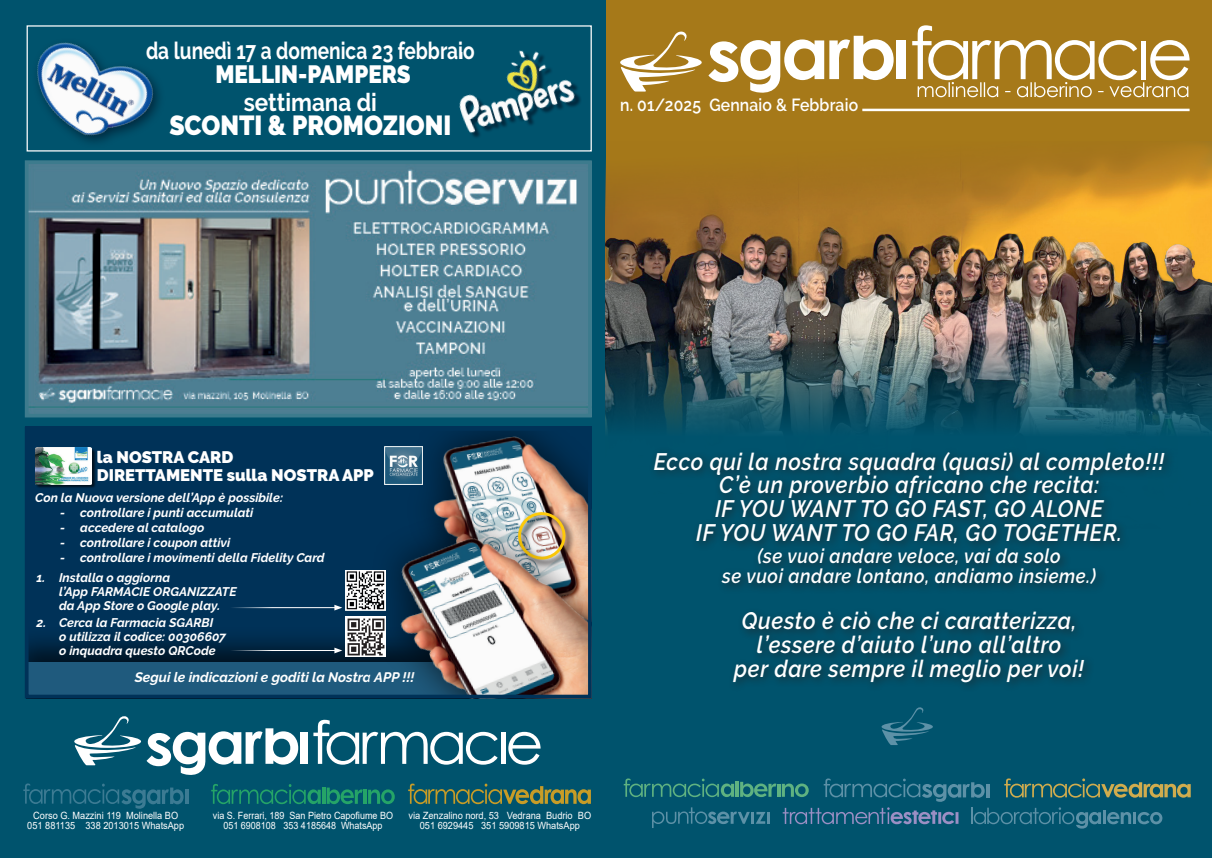
<style>
.page{position:relative;width:1212px;height:858px;background:#fff}
.page>*{position:absolute;margin:0;border:0;box-sizing:border-box;transform-origin:0 0}
.t1{font:900 27.5px "Raleway";color:#fff;scale:.9 1}
.t2{font:900 24.88px "Raleway";color:#fff;scale:.9 1}
.t3{font:700 24.88px "Raleway";color:#fff;scale:.9 1}
.t4{font:700 23.88px "Raleway";color:#fff;scale:.8 1}
.t5{font:italic 600 23.75px/23.8px "Raleway";letter-spacing:.03em;color:#fff;text-align:center;scale:.91 1}
.t6{font:italic 600 20px/20px "Raleway";letter-spacing:.03em;color:#fff;text-align:center;scale:.91 1}
.t7{font:600 17.5px "Raleway";letter-spacing:.01em;color:#fff;scale:.9 1}
.t8{font:900 16.62px/17.5px "Raleway";color:#fff}
.t9{font:italic 700 13.75px "Raleway";color:#fff}
.t10{font:italic 700 12.5px/13.8px "Raleway";color:#fff}
.t11{font:10px/9.5px "Arial";color:#fff;text-align:center;scale:.92 1}
.t12{font:10px/9.5px "Arial";color:#fff;text-align:center;scale:.9 1}
</style>
<div class="page">
<div style="left:0;top:0;width:1212px;height:857px;background:#00536d"></div>
<div style="left:606px;top:0;width:606px;height:528px;background:#a67919"></div>
<img style="left:606px;top:149px;width:606px;height:379px">
<img style="left:459px;top:50px;width:122px;height:87px">
<img style="left:37px;top:42px;width:123px;height:101px">
<div style="left:30px;top:432px;width:373px;height:194px;background:#003258"></div>
<div style="left:26px;top:626px;width:566px;height:72px;background:#231f20;opacity:.75"></div>
<div style="left:26px;top:662px;width:566px;height:36px;background:#1f5a7d"></div>
<div style="left:36px;top:448px;width:60px;height:40px;background:#231f20;opacity:.75"></div>
<img style="left:35px;top:447px;width:57px;height:37px">
<img style="left:385px;top:446px;width:18px;height:29px">
<img style="left:414px;top:432px;width:173px;height:43px">
<img style="left:367px;top:475px;width:220px;height:218px">
<hr style="left:230px;top:607px;width:106px;height:1px;background:#fff">
<svg style="left:334px;top:604px;width:8px;height:6px"></svg>
<hr style="left:230px;top:650px;width:106px;height:1px;background:#fff">
<svg style="left:334px;top:647px;width:8px;height:6px"></svg>
<img style="left:346px;top:616px;width:40px;height:40px">
<img style="left:346px;top:570px;width:40px;height:40px">
<div style="left:25px;top:427px;width:567px;height:271px;border:4px solid #003258"></div>
<img style="left:30px;top:165px;width:557px;height:247px">
<div style="left:25px;top:160px;width:567px;height:257px;border:4px solid #3d7b8d"></div>
<div style="left:649px;top:446px;width:526px;height:246px;background:#231f20;opacity:.75"></div>
<hr style="left:185px;top:789px;width:3px;height:15px;background:#3c7b93">
<svg style="left:23px;top:783px;width:161px;height:25px"></svg>
<hr style="left:322px;top:787px;width:3px;height:16px;background:#25a467">
<svg style="left:327px;top:787px;width:68px;height:17px"></svg>
<svg style="left:211px;top:784px;width:110px;height:20px"></svg>
<svg style="left:408px;top:783px;width:183px;height:21px"></svg>
<hr style="left:862px;top:109px;width:327px;height:2px;background:#fff">
<svg style="left:912px;top:25px;width:277px;height:72px"></svg>
<svg style="left:708px;top:36px;width:186px;height:57px"></svg>
<div style="left:896px;top:40px;width:10px;height:39px;background:#fff"></div>
<svg style="left:620px;top:31px;width:82px;height:61px"></svg>
<svg style="left:881px;top:707px;width:52px;height:38px"></svg>
<svg style="left:313px;top:719px;width:185px;height:45px"></svg>
<hr style="left:501px;top:732px;width:4px;height:31px;background:#fff">
<svg style="left:508px;top:731px;width:32px;height:33px"></svg>
<svg style="left:147px;top:728px;width:151px;height:47px"></svg>
<div style="left:300px;top:732px;width:8px;height:31px;background:#fff"></div>
<svg style="left:74px;top:716px;width:67px;height:49px"></svg>
<svg style="left:624px;top:778px;width:567px;height:50px"></svg>
<h3 class="t4" style="left:146px;top:37px;width:412px">da lunedì 17 a domenica 23 febbraio</h3>
<h2 class="t2" style="left:215px;top:60px;width:218px">MELLIN-PAMPERS</h2>
<h2 class="t3" style="left:244px;top:88px;width:149px">settimana di</h2>
<h1 class="t1" style="left:169px;top:109px;width:315px">SCONTI &amp; PROMOZIONI</h1>
<h3 class="t7" style="left:620px;top:95px;width:266px">n. 01/2025 Gennaio &amp; Febbraio</h3>
<h3 class="t8" style="left:97px;top:448px;width:279px">la NOSTRA CARD<br>DIRETTAMENTE sulla NOSTRA APP</h3>
<p class="t10" style="left:35px;top:490px;width:249px">Con la Nuova versione dell’App è possibile:</p>
<p class="t10" style="left:60px;top:505px;width:195px">- controllare i punti accumulati</p>
<p class="t10" style="left:60px;top:520px;width:146px">- accedere al catalogo</p>
<p class="t10" style="left:60px;top:535px;width:172px">- controllare i coupon attivi</p>
<p class="t10" style="left:60px;top:550px;width:266px">- controllare i movimenti della Fidelity Card</p>
<p class="t10" style="left:59px;top:571px;width:179px;text-indent:-22px">1. Installa o aggiorna<br>l’App FARMACIE ORGANIZZATE da App Store o Google play.</p>
<p class="t10" style="left:59px;top:616px;width:168px;text-indent:-22px">2. Cerca la Farmacia SGARBI<br>o utilizza il codice: 00306607 o inquadra questo QRCode</p>
<p class="t9" style="left:135px;top:668px;width:281px">Segui le indicazioni e goditi la Nostra APP !!!</p>
<p class="t11" style="left:27px;top:810px;width:172px">Corso G. Mazzini 119 Molinella BO<br>051 881135 338 2013015 WhatsApp</p>
<p class="t12" style="left:213px;top:810px;width:202px">via S. Ferrari, 189 San Pietro Capofiume BO<br>051 6908108 353 4185648 WhatsApp</p>
<p class="t11" style="left:409px;top:810px;width:200px;line-height:10px">via Zenzalino nord, 53 Vedrana Budrio BO<br>051 6929445 351 5909815 WhatsApp</p>
<h3 class="t5" style="left:654px;top:449px;width:563px">Ecco qui la nostra squadra (quasi) al completo!!!<br>C’è un proverbio africano che recita:<br>IF YOU WANT TO GO FAST, GO ALONE<br>IF YOU WANT TO GO FAR, GO TOGETHER.</h3>
<h3 class="t6" style="left:722px;top:546px;width:412px">(se vuoi andare veloce, vai da solo<br>se vuoi andare lontano, andiamo insieme.)</h3>
<h3 class="t5" style="left:734px;top:609px;width:386px">Questo è ciò che ci caratterizza, l’essere d’aiuto l’uno all’altro<br>per dare sempre il meglio per voi!</h3>
</div>
